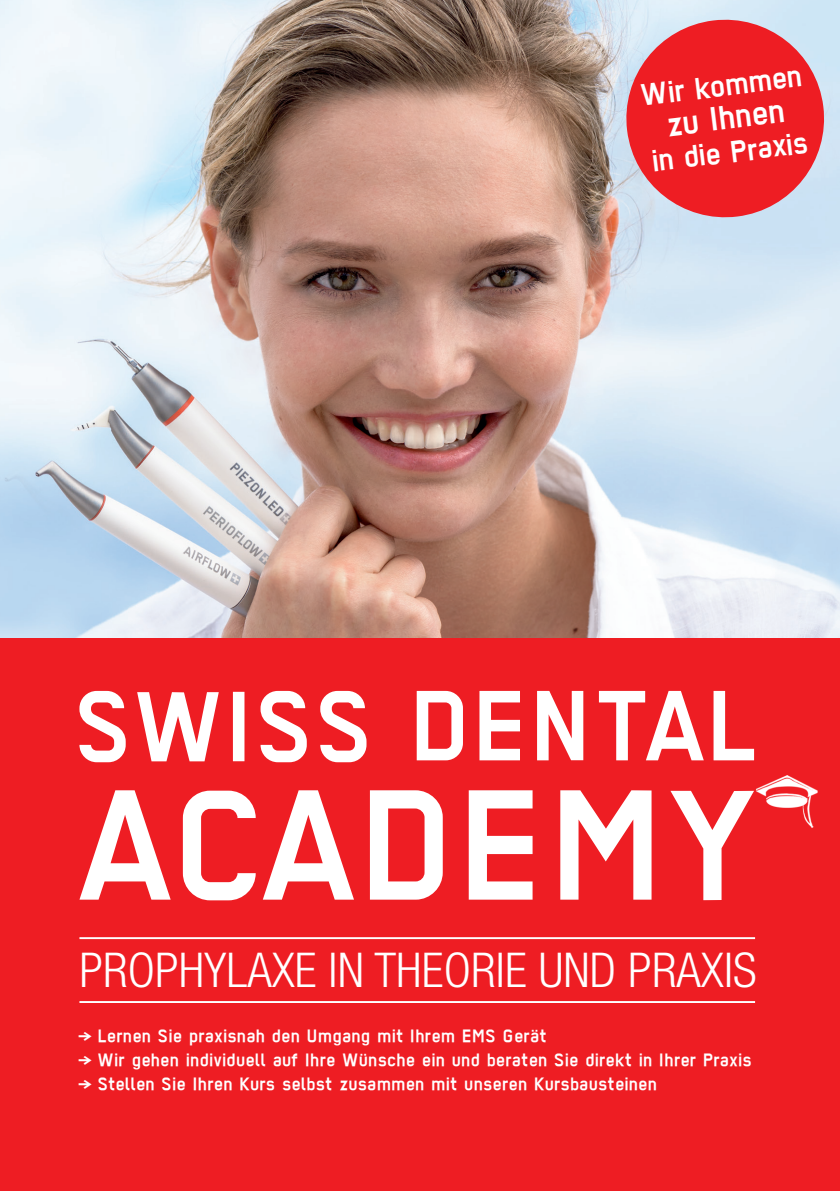
<style>
.page{position:relative;width:840px;height:1191px;background:#fff}
.page>*{position:absolute;margin:0;border:0;box-sizing:border-box;transform-origin:0 0}
.t1{font:300 condensed 48px "Helvetica Neue LT Std";letter-spacing:.005em;color:#fff}
.t2{font:36.4px "TRANS Bold";color:#fff}
.t3{font:33.4px "TRANS Bold";color:#fff}
.t4{font:20px "TRANS Bold";color:#fff}
.s1{font-size:18px}
</style>
<div class="page">
<img style="left:0;top:0;width:839px;height:639px">
<div style="left:0;top:639px;width:839px;height:552px;background:#ee1d23"></div>
<hr style="left:79px;top:937px;width:675px;height:2px;background:#fff">
<hr style="left:79px;top:1001px;width:675px;height:2px;background:#fff">
<svg style="left:79px;top:790px;width:674px;height:110px"></svg>
<svg style="left:416px;top:691px;width:337px;height:69px"></svg>
<svg style="left:79px;top:691px;width:287px;height:71px"></svg>
<img style="left:756px;top:776px;width:62px;height:52px">
<svg style="left:620px;top:14px;width:209px;height:209px;background:#e45861"></svg>
<p class="t3" style="left:639px;top:77px;width:164px;rotate:-7deg">Wir kommen</p>
<p class="t2" style="left:665px;top:106px;width:121px;rotate:-7deg">zu Ihnen</p>
<p class="t3" style="left:650px;top:143px;width:159px;rotate:-7deg">in die Praxis</p>
<p class="t1" style="left:79px;top:942px;width:678px">PROPHYLAXE IN THEORIE UND PRAXIS</p>
<p class="t4" style="left:78px;top:1025px;width:471px"><span class="s1">}</span> Lernen Sie praxisnah den Umgang mit Ihrem EMS Gerät</p>
<p class="t4" style="left:78px;top:1049px;width:675px"><span class="s1">}</span> Wir gehen individuell auf Ihre Wünsche ein und beraten Sie direkt in Ihrer Praxis</p>
<p class="t4" style="left:78px;top:1073px;width:581px"><span class="s1">}</span> Stellen Sie Ihren Kurs selbst zusammen mit unseren Kursbausteinen</p>
</div>
